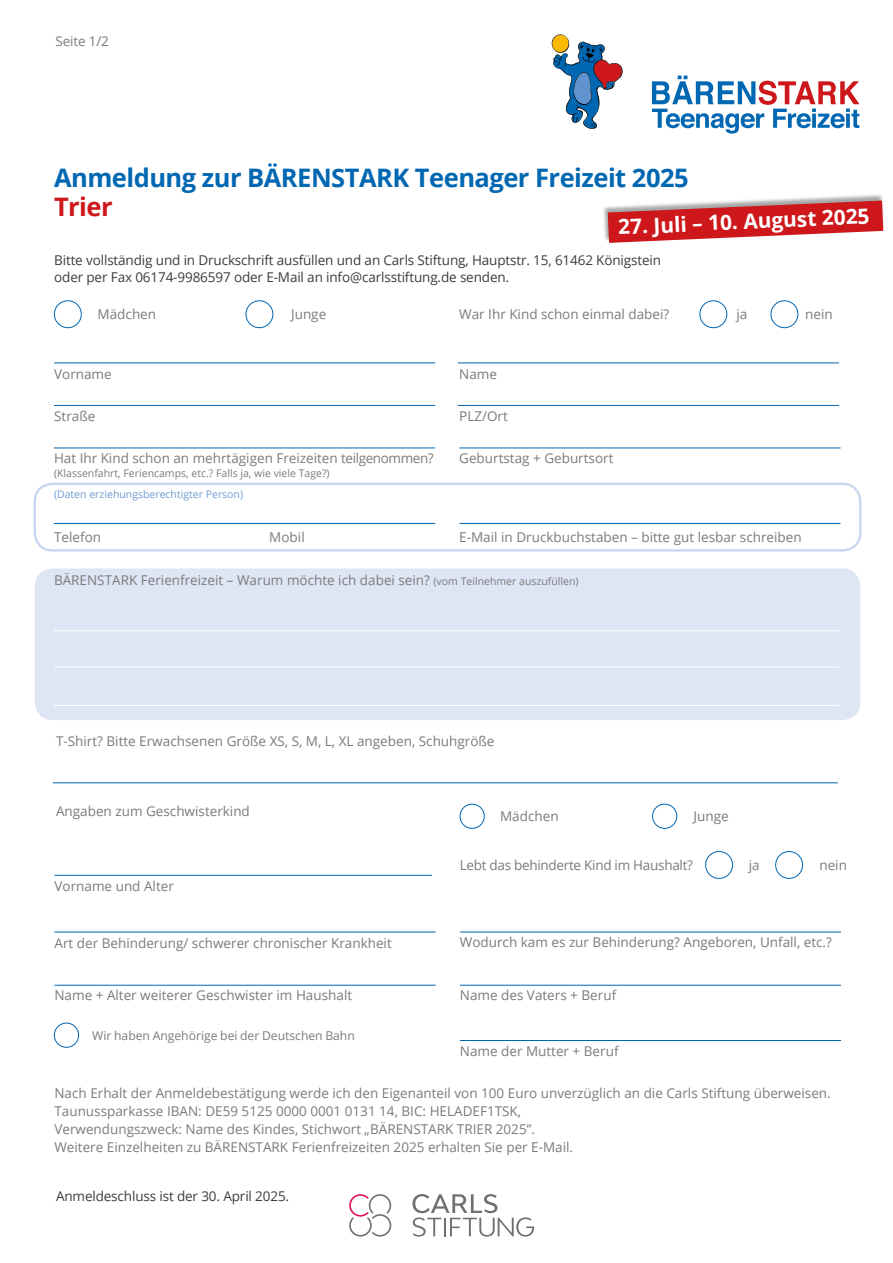
<style>
.page{position:relative;width:893px;height:1263px;background:#fff}
.page>*{position:absolute;margin:0;border:0;box-sizing:border-box;transform-origin:0 0}
.t1{font:700 25.5px "Open Sans";letter-spacing:-.02em;color:#0067b2}
.t2{font:700 25.5px "Open Sans";letter-spacing:-.02em;color:#cd171a}
.t3{font:700 20.85px "Open Sans";color:#fff}
.t4{font:13.5px/18px "Open Sans";color:#7c7b7b}
.t5{font:13.5px/16.5px "Open Sans";letter-spacing:-.01em;color:#3c3c3b}
.t6{font:13.5px "Open Sans";letter-spacing:-.02em;color:#7c7b7b}
.t7{font:12.15px "Open Sans";color:#7c7b7b}
.t8{font:10.5px "Open Sans";color:#7c7b7b}
.t9{font:10.5px "Open Sans";color:#709cd3}
.s1{font-size:10.5px}
</style>
<div class="page">
<div style="left:35px;top:568px;width:825px;height:152px;background:#dee6f5;border-radius:18px"></div>
<div style="left:603px;top:193px;width:282px;height:49px;background:#000;opacity:.35"></div>
<svg style="left:608px;top:201px;width:275px;height:42px"></svg>
<hr style="left:54px;top:362px;width:381px;height:1px;background:#0067b2">
<hr style="left:458px;top:362px;width:381px;height:1px;background:#0067b2">
<hr style="left:54px;top:405px;width:381px;height:1px;background:#0067b2">
<hr style="left:458px;top:405px;width:381px;height:1px;background:#0067b2">
<div style="left:54px;top:300px;width:28px;height:28px;border:1px solid #0067b2;border-radius:50%"></div>
<div style="left:246px;top:300px;width:27px;height:28px;border:1px solid #0067b2;border-radius:50%"></div>
<div style="left:699px;top:300px;width:28px;height:28px;border:1px solid #0067b2;border-radius:50%"></div>
<div style="left:771px;top:300px;width:27px;height:28px;border:1px solid #0067b2;border-radius:50%"></div>
<hr style="left:54px;top:448px;width:381px;height:1px;background:#0067b2">
<hr style="left:459px;top:448px;width:381px;height:1px;background:#0067b2">
<hr style="left:54px;top:523px;width:381px;height:1px;background:#0067b2">
<hr style="left:459px;top:523px;width:381px;height:1px;background:#0067b2">
<hr style="left:54px;top:630px;width:785px;height:1px;background:#fff">
<hr style="left:54px;top:666px;width:785px;height:1px;background:#fff">
<hr style="left:54px;top:705px;width:785px;height:1px;background:#fff">
<hr style="left:54px;top:875px;width:378px;height:1px;background:#0067b2">
<hr style="left:54px;top:932px;width:382px;height:1px;background:#0067b2">
<div style="left:460px;top:804px;width:25px;height:25px;border:1px solid #0067b2;border-radius:50%"></div>
<div style="left:652px;top:804px;width:25px;height:25px;border:1px solid #0067b2;border-radius:50%"></div>
<div style="left:705px;top:851px;width:28px;height:28px;border:1px solid #0067b2;border-radius:50%"></div>
<div style="left:775px;top:851px;width:28px;height:28px;border:1px solid #0067b2;border-radius:50%"></div>
<hr style="left:54px;top:985px;width:382px;height:1px;background:#0067b2">
<hr style="left:460px;top:985px;width:381px;height:1px;background:#0067b2">
<hr style="left:460px;top:1040px;width:381px;height:1px;background:#0067b2">
<hr style="left:460px;top:932px;width:381px;height:1px;background:#0067b2">
<div style="left:54px;top:1023px;width:25px;height:25px;border:1px solid #0067b2;border-radius:50%"></div>
<hr style="left:53px;top:782px;width:785px;height:1px;background:#0067b2">
<svg style="left:349px;top:1194px;width:42px;height:42px"></svg>
<svg style="left:412px;top:1194px;width:122px;height:42px"></svg>
<div style="left:34px;top:483px;width:827px;height:68px;border:2px solid #c8d5ee;border-radius:18px"></div>
<svg style="left:552px;top:34px;width:71px;height:95px"></svg>
<svg style="left:652px;top:76px;width:207px;height:58px"></svg>
<p class="t4" style="left:55px;top:32px;width:55px">Seite 1/2</p>
<h1 class="t1" style="left:54px;top:159px;width:636px">Anmeldung zur BÄRENSTARK Teenager Freizeit 2025</h1>
<h1 class="t2" style="left:54px;top:189px;width:60px">Trier</h1>
<h2 class="t3" style="left:617px;top:213px;width:253px;rotate:-3deg">27. Juli – 10. August 2025</h2>
<p class="t5" style="left:54px;top:252px;width:608px">Bitte vollständig und in Druckschrift ausfüllen und an Carls Stiftung, Hauptstr. 15, 61462 Königstein oder per Fax 06174-9986597 oder E-Mail an info@carlsstiftung.de senden.</p>
<p class="t4" style="left:98px;top:305px;width:60px">Mädchen</p>
<p class="t4" style="left:291px;top:305px;width:37px">Junge</p>
<p class="t4" style="left:54px;top:364px;width:59px">Vorname</p>
<p class="t4" style="left:459px;top:305px;width:212px">War Ihr Kind schon einmal dabei?</p>
<p class="t4" style="left:737px;top:305px;width:12px">ja</p>
<p class="t4" style="left:805px;top:305px;width:29px">nein</p>
<p class="t4" style="left:459px;top:364px;width:39px">Name</p>
<p class="t4" style="left:54px;top:407px;width:43px">Straße</p>
<p class="t4" style="left:459px;top:407px;width:50px">PLZ/Ort</p>
<p class="t4" style="left:54px;top:449px;width:381px">Hat Ihr Kind schon an mehrtägigen Freizeiten teilgenommen?</p>
<p class="t8" style="left:54px;top:465px;width:277px">(Klassenfahrt, Feriencamps, etc.? Falls ja, wie viele Tage?)</p>
<p class="t9" style="left:54px;top:487px;width:191px">(Daten erziehungsberechtigter Person)</p>
<p class="t4" style="left:459px;top:449px;width:156px">Geburtstag + Geburtsort</p>
<p class="t4" style="left:54px;top:528px;width:49px">Telefon</p>
<p class="t4" style="left:269px;top:528px;width:37px">Mobil</p>
<p class="t4" style="left:459px;top:528px;width:344px">E-Mail in Druckbuchstaben – bitte gut lesbar schreiben</p>
<p class="t4" style="left:54px;top:571px;width:526px">BÄRENSTARK Ferienfreizeit – Warum möchte ich dabei sein? <span class="s1">(vom Teilnehmer auszufüllen)</span></p>
<p class="t4" style="left:56px;top:732px;width:440px">T-Shirt? Bitte Erwachsenen Größe XS, S, M, L, XL angeben, Schuhgröße</p>
<p class="t4" style="left:56px;top:801px;width:195px">Angaben zum Geschwisterkind</p>
<p class="t4" style="left:55px;top:877px;width:121px">Vorname und Alter</p>
<p class="t4" style="left:55px;top:933px;width:339px">Art der Behinderung/ schwerer chronischer Krankheit</p>
<p class="t4" style="left:500px;top:807px;width:60px">Mädchen</p>
<p class="t4" style="left:694px;top:807px;width:37px">Junge</p>
<p class="t6" style="left:460px;top:856px;width:235px">Lebt das behinderte Kind im Haushalt?</p>
<p class="t4" style="left:749px;top:856px;width:12px">ja</p>
<p class="t4" style="left:819px;top:856px;width:29px">nein</p>
<p class="t4" style="left:460px;top:933px;width:374px">Wodurch kam es zur Behinderung? Angeboren, Unfall, etc.?</p>
<p class="t4" style="left:54px;top:986px;width:299px">Name + Alter weiterer Geschwister im Haushalt</p>
<p class="t4" style="left:460px;top:986px;width:158px">Name des Vaters + Beruf</p>
<p class="t7" style="left:92px;top:1027px;width:264px">Wir haben Angehörige bei der Deutschen Bahn</p>
<p class="t4" style="left:460px;top:1041px;width:160px">Name der Mutter + Beruf</p>
<p class="t4" style="left:54px;top:1084px;width:778px">Nach Erhalt der Anmeldebestätigung werde ich den Eigenanteil von 100 Euro unverzüglich an die Carls Stiftung überweisen.<br>Taunussparkasse IBAN: DE59 5125 0000 0001 0131 14, BIC: HELADEF1TSK,<br>Verwendungszweck: Name des Kindes, Stichwort „BÄRENSTARK TRIER 2025”.<br>Weitere Einzelheiten zu BÄRENSTARK Ferienfreizeiten 2025 erhalten Sie per E-Mail.</p>
<p class="t5" style="left:56px;top:1187px;width:235px">Anmeldeschluss ist der 30. April 2025.</p>
</div>
